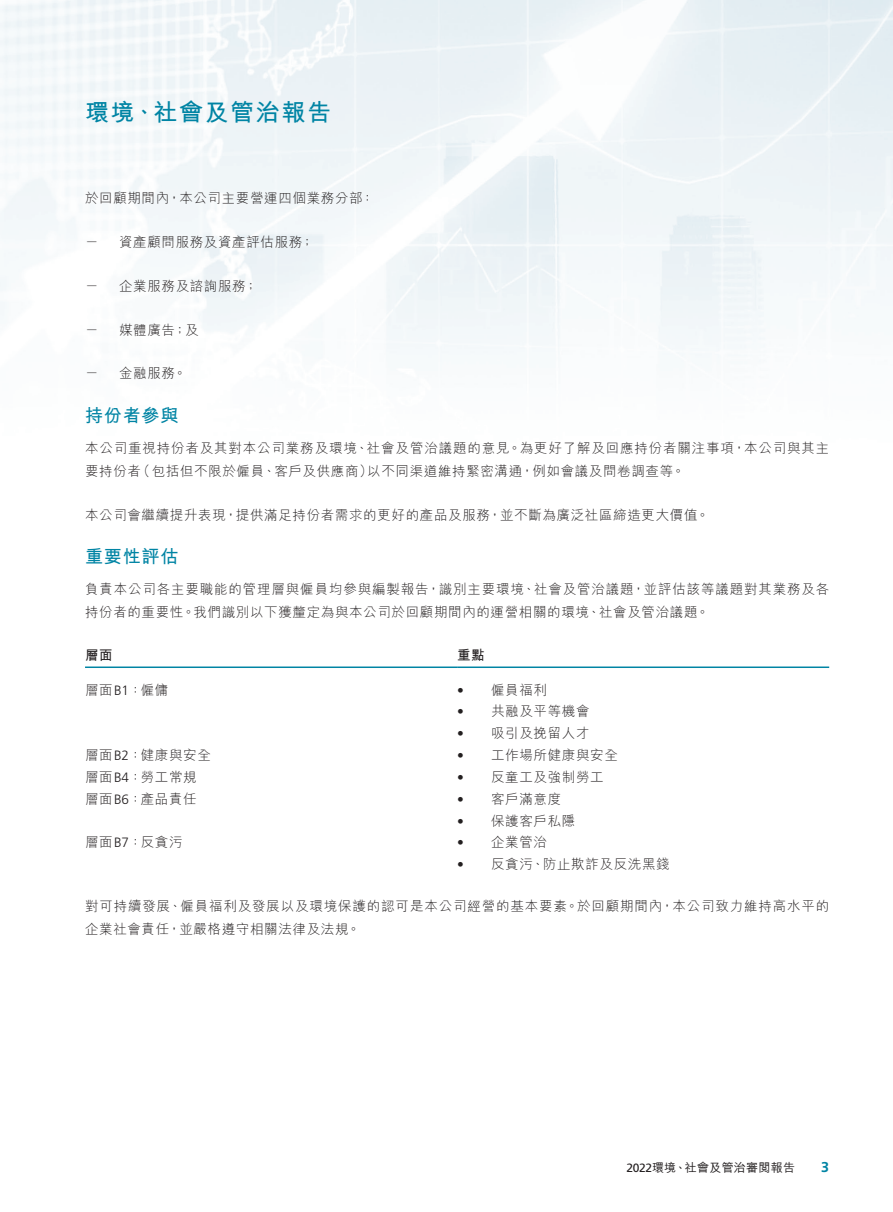
<style>
.page{position:relative;width:893px;height:1212px;background:#fff}
.page>*{position:absolute;margin:0;border:0;box-sizing:border-box;transform-origin:0 0}
.t1{font:700 24px "M Hei HK";letter-spacing:.065em;color:#0084a4}
.t2{font:700 18px "M Hei HK";letter-spacing:.05em;color:#0084a4}
.t3{font:700 14.25px "Frutiger LT Std";color:#0084a4}
.t4{font:300 13.5px/22.5px "M Hei HK";letter-spacing:.05em;color:#231f20}
.t5{font:700 13.5px "M Hei HK";color:#231f20}
.t6{font:500 12px "M Hei HK";letter-spacing:.025em;color:#231f20}
.s1{font-family:"Frutiger LT Std"}
.s2{font-family:"Frutiger LT Std";font-weight:400}
</style>
<div class="page">
<hr style="left:85px;top:666px;width:372px;height:2px;background:#0084a4">
<hr style="left:457px;top:666px;width:372px;height:2px;background:#0084a4">
<h1 class="t1" style="left:85px;top:95px;width:248px">環境、社會及管治報告</h1>
<p class="t4" style="left:85px;top:187px;width:291px">於回顧期間內，本公司主要營運四個業務分部：</p>
<p class="t4" style="left:85px;top:231px;width:15px">－</p>
<p class="t4" style="left:119px;top:231px;width:197px">資產顧問服務及資產評估服務；</p>
<p class="t4" style="left:85px;top:275px;width:15px">－</p>
<p class="t4" style="left:119px;top:275px;width:140px">企業服務及諮詢服務；</p>
<p class="t4" style="left:85px;top:318px;width:15px">－</p>
<p class="t4" style="left:119px;top:318px;width:81px">媒體廣告；及</p>
<p class="t4" style="left:85px;top:362px;width:15px">－</p>
<p class="t4" style="left:119px;top:362px;width:69px">金融服務。</p>
<h2 class="t2" style="left:85px;top:403px;width:95px">持份者參與</h2>
<p class="t4" style="left:85px;top:437px;width:746px">本公司重視持份者及其對本公司業務及環境、社會及管治議題的意見。為更好了解及回應持份者關注事項，本公司與其主要持份者（包括但不限於僱員、客戶及供應商）以不同渠道維持緊密溝通，例如會議及問卷調查等。</p>
<p class="t4" style="left:85px;top:503px;width:626px">本公司會繼續提升表現，提供滿足持份者需求的更好的產品及服務，並不斷為廣泛社區締造更大價值。</p>
<h2 class="t2" style="left:85px;top:544px;width:95px">重要性評估</h2>
<p class="t4" style="left:85px;top:578px;width:746px">負責本公司各主要職能的管理層與僱員均參與編製報告，識別主要環境、社會及管治議題，並評估該等議題對其業務及各持份者的重要性。我們識別以下獲釐定為與本公司於回顧期間內的運營相關的環境、社會及管治議題。</p>
<p class="t5" style="left:85px;top:645px;width:29px">層面</p>
<p class="t5" style="left:457px;top:645px;width:29px">重點</p>
<p class="t4" style="left:85px;top:678px;width:85px">層面<span class="s1">B1</span>：僱傭</p>
<p class="t4" style="left:457px;top:678px;width:91px"><span class="s1">•</span> 僱員福利</p>
<p class="t4" style="left:457px;top:700px;width:134px"><span class="s1">•</span> 共融及平等機會</p>
<p class="t4" style="left:457px;top:722px;width:134px"><span class="s1">•</span> 吸引及挽留人才</p>
<p class="t4" style="left:85px;top:743px;width:127px">層面<span class="s1">B2</span>：健康與安全</p>
<p class="t4" style="left:457px;top:743px;width:162px"><span class="s1">•</span> 工作場所健康與安全</p>
<p class="t4" style="left:85px;top:765px;width:113px">層面<span class="s1">B4</span>：勞工常規</p>
<p class="t4" style="left:457px;top:765px;width:148px"><span class="s1">•</span> 反童工及強制勞工</p>
<p class="t4" style="left:85px;top:787px;width:113px">層面<span class="s1">B6</span>：產品責任</p>
<p class="t4" style="left:457px;top:787px;width:106px"><span class="s1">•</span> 客戶滿意度</p>
<p class="t4" style="left:457px;top:809px;width:120px"><span class="s1">•</span> 保護客戶私隱</p>
<p class="t4" style="left:85px;top:831px;width:99px">層面<span class="s1">B7</span>：反貪污</p>
<p class="t4" style="left:457px;top:831px;width:91px"><span class="s1">•</span> 企業管治</p>
<p class="t4" style="left:457px;top:853px;width:214px"><span class="s1">•</span> 反貪污、防止欺詐及反洗黑錢</p>
<p class="t4" style="left:85px;top:895px;width:746px">對可持續發展、僱員福利及發展以及環境保護的認可是本公司經營的基本要素。於回顧期間內，本公司致力維持高水平的企業社會責任，並嚴格遵守相關法律及法規。</p>
<p class="t6" style="left:626px;top:1159px;width:170px"><span class="s2">2022</span>環境、社會及管治審閱報告</p>
<p class="t3" style="left:821px;top:1158px;width:9px">3</p>
</div>
